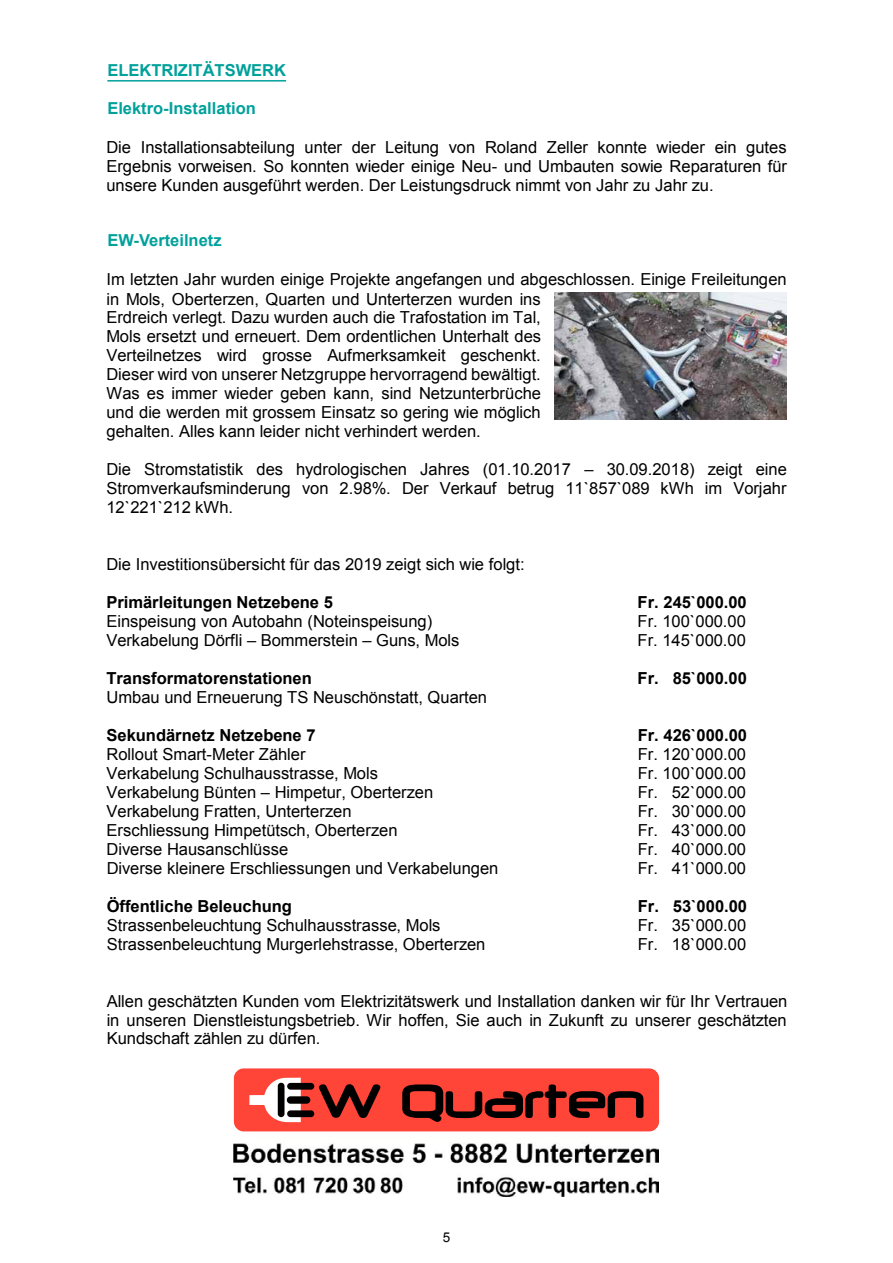
<style>
.page{position:relative;width:893px;height:1263px;background:#fff}
.page>*{position:absolute;margin:0;border:0;box-sizing:border-box;transform-origin:0 0}
.t1{font:16.5px/18.9px "Arial";color:#000;text-align:justify}
.t2{font:700 16.5px "Arial";color:#000}
.t3{font:700 16.5px "Arial";color:#00a19b}
.t4{font:700 16.5px "Arial";color:#099}
.t5{font:13.5px "Arial";color:#000}
</style>
<div class="page">
<img style="left:234px;top:1143px;width:425px;height:53px">
<img style="left:554px;top:292px;width:233px;height:127px">
<hr style="left:107px;top:80px;width:179px;height:2px;background:#00a19b">
<div style="left:234px;top:1068px;width:425px;height:63px;background:#ff4438;border-radius:10px"></div>
<svg style="left:319px;top:1084px;width:61px;height:34px"></svg>
<svg style="left:402px;top:1084px;width:241px;height:38px"></svg>
<svg style="left:249px;top:1078px;width:52px;height:44px"></svg>
<div style="left:278px;top:1083px;width:6px;height:34px;background:#000;border-radius:3px"></div>
<div style="left:287px;top:1083px;width:27px;height:7px;background:#000;border-radius:3px"></div>
<div style="left:287px;top:1110px;width:27px;height:7px;background:#000;border-radius:3px"></div>
<div style="left:287px;top:1096px;width:23px;height:8px;background:#000;border-radius:4px"></div>
<p class="t3" style="left:107px;top:59px;width:180px">ELEKTRIZITÄTSWERK</p>
<p class="t3" style="left:107px;top:98px;width:150px">Elektro-Installation</p>
<p class="t4" style="left:106px;top:60px;width:180px">ELEKTRIZITÄTSWERK</p>
<p class="t1" style="left:106px;top:137px;width:682px">Die Installationsabteilung unter der Leitung von Roland Zeller konnte wieder ein gutes Ergebnis vorweisen. So konnten wieder einige Neu- und Umbauten sowie Reparaturen für unsere Kunden ausgeführt werden. Der Leistungsdruck nimmt von Jahr zu Jahr zu.</p>
<p class="t3" style="left:107px;top:229px;width:116px">EW-Verteilnetz</p>
<p class="t1" style="left:106px;top:270px;width:682px;text-align:left">Im letzten Jahr wurden einige Projekte angefangen und abgeschlossen. Einige Freileitungen in Mols, Oberterzen, Quarten und Unterterzen wurden ins<br>Erdreich verlegt. Dazu wurden auch die Trafostation im Tal,<br>Mols ersetzt und erneuert. Dem ordentlichen Unterhalt des<br>Verteilnetzes wird grosse Aufmerksamkeit geschenkt.<br>Dieser wird von unserer Netzgruppe hervorragend bewältigt.<br>Was es immer wieder geben kann, sind Netzunterbrüche<br>und die werden mit grossem Einsatz so gering wie möglich<br>gehalten. Alles kann leider nicht verhindert werden.</p>
<p class="t1" style="left:106px;top:460px;width:682px">Die Stromstatistik des hydrologischen Jahres (01.10.2017 – 30.09.2018) zeigt eine Stromverkaufsminderung von 2.98%. Der Verkauf betrug 11`857`089 kWh im Vorjahr 12`221`212 kWh.</p>
<p class="t1" style="left:106px;top:555px;width:420px">Die Investitionsübersicht für das 2019 zeigt sich wie folgt:</p>
<p class="t2" style="left:106px;top:591px;width:228px">Primärleitungen Netzebene 5</p>
<p class="t2" style="left:637px;top:591px;width:111px">Fr. 245`000.00</p>
<p class="t1" style="left:106px;top:612px;width:327px">Einspeisung von Autobahn (Noteinspeisung)</p>
<p class="t1" style="left:638px;top:612px;width:110px">Fr. 100`000.00</p>
<p class="t1" style="left:106px;top:631px;width:354px">Verkabelung Dörfli – Bommerstein – Guns, Mols</p>
<p class="t1" style="left:638px;top:631px;width:110px">Fr. 145`000.00</p>
<p class="t2" style="left:106px;top:667px;width:207px">Transformatorenstationen</p>
<p class="t2" style="left:638px;top:667px;width:111px">Fr. 85`000.00</p>
<p class="t1" style="left:106px;top:688px;width:382px">Umbau und Erneuerung TS Neuschönstatt, Quarten</p>
<p class="t2" style="left:106px;top:724px;width:211px">Sekundärnetz Netzebene 7</p>
<p class="t2" style="left:638px;top:724px;width:111px">Fr. 426`000.00</p>
<p class="t1" style="left:107px;top:745px;width:200px">Rollout Smart-Meter Zähler</p>
<p class="t1" style="left:638px;top:745px;width:110px">Fr. 120`000.00</p>
<p class="t1" style="left:107px;top:764px;width:273px">Verkabelung Schulhausstrasse, Mols</p>
<p class="t1" style="left:638px;top:764px;width:110px">Fr. 100`000.00</p>
<p class="t1" style="left:107px;top:783px;width:328px">Verkabelung Bünten – Himpetur, Oberterzen</p>
<p class="t1" style="left:638px;top:783px;width:110px">Fr. 52`000.00</p>
<p class="t1" style="left:107px;top:802px;width:246px">Verkabelung Fratten, Unterterzen</p>
<p class="t1" style="left:638px;top:802px;width:110px">Fr. 30`000.00</p>
<p class="t1" style="left:107px;top:821px;width:292px">Erschliessung Himpetütsch, Oberterzen</p>
<p class="t1" style="left:638px;top:821px;width:110px">Fr. 43`000.00</p>
<p class="t1" style="left:107px;top:840px;width:183px">Diverse Hausanschlüsse</p>
<p class="t1" style="left:638px;top:840px;width:110px">Fr. 40`000.00</p>
<p class="t1" style="left:107px;top:859px;width:393px">Diverse kleinere Erschliessungen und Verkabelungen</p>
<p class="t1" style="left:638px;top:859px;width:110px">Fr. 41`000.00</p>
<p class="t2" style="left:107px;top:895px;width:187px">Öffentliche Beleuchung</p>
<p class="t2" style="left:638px;top:895px;width:111px">Fr. 53`000.00</p>
<p class="t1" style="left:107px;top:915px;width:335px">Strassenbeleuchtung Schulhausstrasse, Mols</p>
<p class="t1" style="left:638px;top:915px;width:110px">Fr. 35`000.00</p>
<p class="t1" style="left:107px;top:934px;width:380px">Strassenbeleuchtung Murgerlehstrasse, Oberterzen</p>
<p class="t1" style="left:638px;top:934px;width:110px">Fr. 18`000.00</p>
<p class="t1" style="left:107px;top:991px;width:682px">Allen geschätzten Kunden vom Elektrizitätswerk und Installation danken wir für Ihr Vertrauen in unseren Dienstleistungsbetrieb. Wir hoffen, Sie auch in Zukunft zu unserer geschätzten Kundschaft zählen zu dürfen.</p>
<p class="t5" style="left:443px;top:1228px;width:9px">5</p>
</div>
